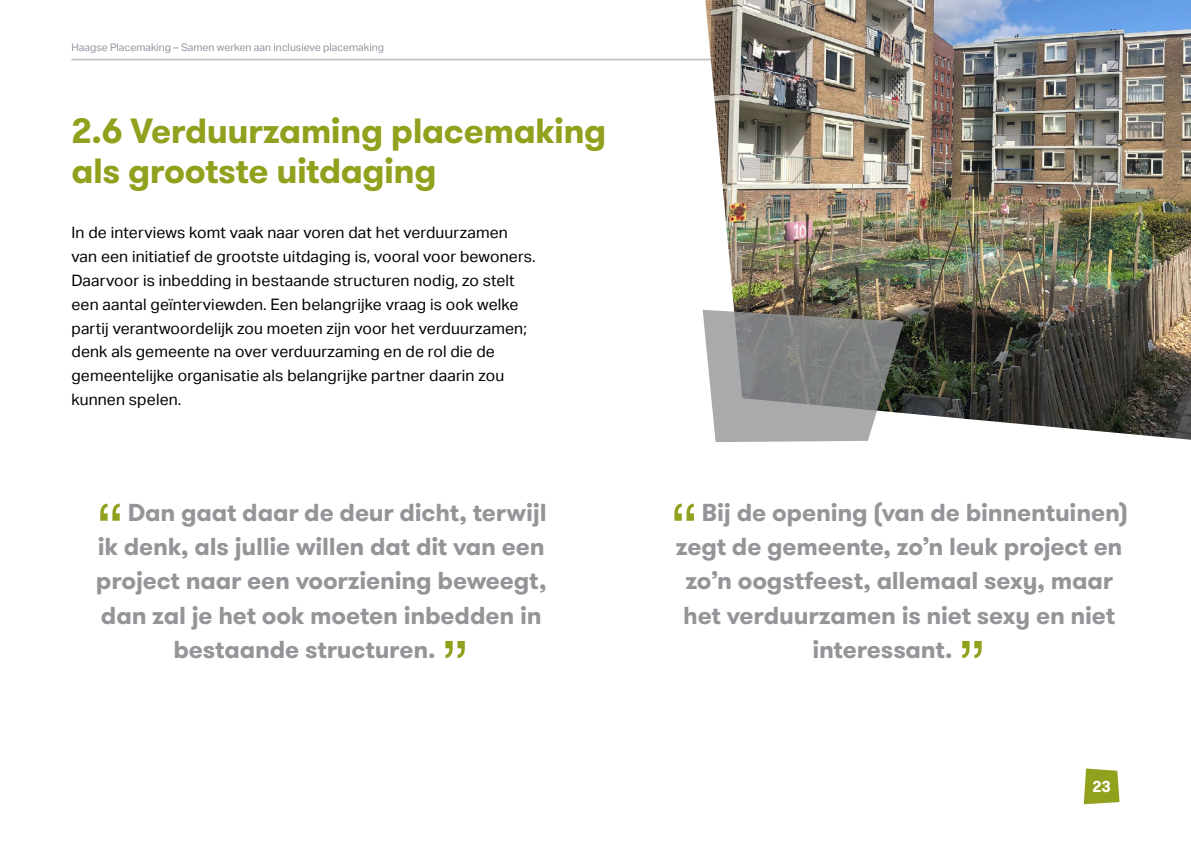
<style>
.page{position:relative;width:1191px;height:844px;background:#fff}
.page>*{position:absolute;margin:0;border:0;box-sizing:border-box;transform-origin:0 0}
.Quote_14_pt{font:66.15px "Helvetica Neue";color:#91a01d}
.heading_2{font:700 35px/40.2px "GT Walsheim Pro";letter-spacing:-.015em;color:#91a01d}
.Quote_14_pt-2{font:700 24.5px "GT Walsheim Pro";letter-spacing:-.01em;color:#939598}
.body{font:15.75px/23.8px "Aktiv Grotesk";letter-spacing:.01em;color:#000}
.t1{font:700 15.75px "GT Walsheim Pro";color:#fff}
.t2{font:10.5px "Aktiv Grotesk";color:#8f96a1}
</style>
<div class="page">
<hr style="left:71px;top:59px;width:1048px;height:1px;background:#bec2c9">
<svg style="left:1083px;top:768px;width:36px;height:36px"></svg>
<img style="left:705px;top:0;width:486px;height:439px">
<svg style="left:702px;top:310px;width:201px;height:132px;background:#929493"></svg>
<p class="t2" style="left:71px;top:42px;width:314px">Haagse Placemaking – Samen werken aan inclusieve placemaking</p>
<p class="heading_2" style="left:71px;top:111px;width:536px">2.6 Verduurzaming placemaking als grootste uitdaging</p>
<p class="body" style="left:71px;top:221px;width:466px">In de interviews komt vaak naar voren dat het verduurzamen van een initiatief de grootste uitdaging is, vooral voor bewoners.<br>Daarvoor is inbedding in bestaande structuren nodig, zo stelt een aantal geïnterviewden. Een belangrijke vraag is ook welke partij verantwoordelijk zou moeten zijn voor het verduurzamen; denk als gemeente na over verduurzaming en de rol die de gemeentelijke organisatie als belangrijke partner daarin zou kunnen spelen.</p>
<p class="Quote_14_pt" style="left:96px;top:479px;width:30px">“</p>
<p class="Quote_14_pt-2" style="left:128px;top:496px;width:420px">Dan gaat daar de deur dicht, terwijl</p>
<p class="Quote_14_pt-2" style="left:98px;top:530px;width:448px">ik denk, als jullie willen dat dit van een</p>
<p class="Quote_14_pt-2" style="left:96px;top:564px;width:452px">project naar een voorziening beweegt,</p>
<p class="Quote_14_pt-2" style="left:101px;top:599px;width:442px">dan zal je het ook moeten inbedden in</p>
<p class="Quote_14_pt-2" style="left:173px;top:633px;width:264px">bestaande structuren.</p>
<p class="Quote_14_pt" style="left:441px;top:616px;width:30px">”</p>
<p class="Quote_14_pt" style="left:670px;top:479px;width:30px">“</p>
<p class="Quote_14_pt-2" style="left:702px;top:496px;width:428px">Bij de opening (van de binnentuinen)</p>
<p class="Quote_14_pt-2" style="left:676px;top:530px;width:448px">zegt de gemeente, zo’n leuk project en</p>
<p class="Quote_14_pt-2" style="left:685px;top:564px;width:429px">zo’n oogstfeest, allemaal sexy, maar</p>
<p class="Quote_14_pt-2" style="left:683px;top:599px;width:433px">het verduurzamen is niet sexy en niet</p>
<p class="Quote_14_pt-2" style="left:812px;top:633px;width:142px">interessant.</p>
<p class="Quote_14_pt" style="left:958px;top:616px;width:30px">”</p>
<p class="t1" style="left:1092px;top:776px;width:20px">23</p>
</div>
